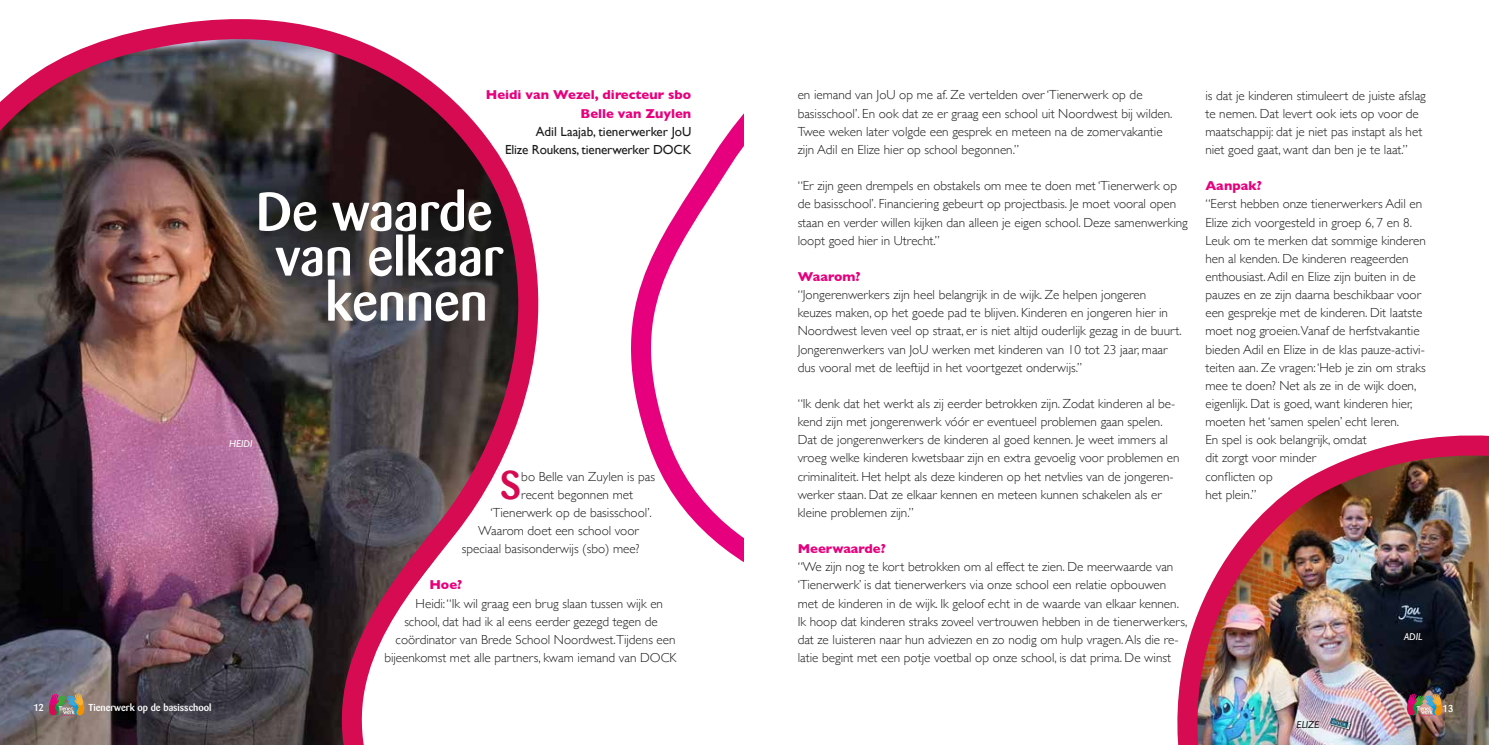
<style>
.page{position:relative;width:1489px;height:745px;background:#fff}
.page>*{position:absolute;margin:0;border:0;box-sizing:border-box;transform-origin:0 0}
.t1{font:500 53.75px/45px "Barmeno";color:#fff;text-align:right}
.t2{font:500 39.75px "Barmeno";color:#d60a51}
.t3{font:300 13.12px/18.1px "Gill Sans";color:#1c1c1b}
.t4{font:700 13.12px/18.1px "Gill Sans";color:#e6007d;text-align:right}
.t5{font:13.12px/18.1px "Gill Sans";letter-spacing:-.01em;color:#1c1c1b;text-align:right}
.t6{font:500 10px "Barmeno";color:#fff}
.t7{font:italic 10px "Gill Sans";color:#fff}
.t8{font:italic 10px "Gill Sans";color:#1c1c1b}
</style>
<div class="page">
<img style="left:0;top:19px;width:539px;height:725px">
<svg style="left:49px;top:693px;width:35px;height:22px"></svg>
<svg style="left:631px;top:135px;width:113px;height:428px"></svg>
<div style="left:413px;top:620px;width:351px;height:124px;background:#fff"></div>
<svg style="left:727px;top:113px;width:17px;height:22px"></svg>
<img style="left:1177px;top:435px;width:311px;height:309px">
<div style="left:1329px;top:717px;width:22px;height:13px;background:#1c1c1b;opacity:.75"></div>
<img style="left:1329px;top:717px;width:21px;height:11px">
<p class="t4" style="left:486px;top:86px;width:207px">Heidi van Wezel, directeur sbo<br>Belle van Zuylen</p>
<p class="t5" style="left:505px;top:122px;width:188px">Adil Laajab, tienerwerker JoU<br>Elize Roukens, tienerwerker DOCK</p>
<h1 class="t1" style="left:256px;top:189px;width:248px">De waarde van elkaar kennen</h1>
<p class="t7" style="left:229px;top:437px;width:25px">HEIDI</p>
<p class="t6" style="left:34px;top:700px;width:12px">12</p>
<p class="t6" style="left:89px;top:700px;width:124px">Tienerwerk op de basisschool</p>
<h2 class="t2" style="left:500px;top:461px;width:23px">S</h2>
<p class="t3" style="left:521px;top:466px;width:135px">bo Belle van Zuylen is pas</p>
<p class="t3" style="left:521px;top:484px;width:113px">recent begonnen met</p>
<p class="t3" style="left:490px;top:502px;width:163px">‘Tienerwerk op de basisschool’.</p>
<p class="t3" style="left:478px;top:520px;width:162px">Waarom doet een school voor</p>
<p class="t3" style="left:462px;top:539px;width:179px">speciaal basisonderwijs (sbo) mee?</p>
<p class="t4" style="left:429px;top:575px;width:34px">Hoe?</p>
<p class="t3" style="left:415px;top:593px;width:249px">Heidi: “Ik wil graag een brug slaan tussen wijk en</p>
<p class="t3" style="left:404px;top:611px;width:255px">school, dat had ik al eens eerder gezegd tegen de</p>
<p class="t3" style="left:395px;top:629px;width:281px">coördinator van Brede School Noordwest.Tijdens een</p>
<p class="t3" style="left:384px;top:647px;width:294px">bijeenkomst met alle partners, kwam iemand van DOCK</p>
<p class="t3" style="left:797px;top:85px;width:376px">en iemand van JoU op me af. Ze vertelden over ‘Tienerwerk op de basisschool’. En ook dat ze er graag een school uit Noordwest bij wilden.<br>Twee weken later volgde een gesprek en meteen na de zomervakantie zijn Adil en Elize hier op school begonnen.’’</p>
<p class="t3" style="left:797px;top:176px;width:392px">“Er zijn geen drempels en obstakels om mee te doen met ‘Tienerwerk op de basisschool’. Financiering gebeurt op projectbasis. Je moet vooral open staan en verder willen kijken dan alleen je eigen school. Deze samenwerking loopt goed hier in Utrecht.’’</p>
<p class="t4" style="left:797px;top:267px;width:64px">Waarom?</p>
<p class="t3" style="left:797px;top:285px;width:385px">“Jongerenwerkers zijn heel belangrijk in de wijk. Ze helpen jongeren keuzes maken, op het goede pad te blijven. Kinderen en jongeren hier in Noordwest leven veel op straat, er is niet altijd ouderlijk gezag in de buurt.<br>Jongerenwerkers van JoU werken met kinderen van 10 tot 23 jaar, maar dus vooral met de leeftijd in het voortgezet onderwijs.’’</p>
<p class="t3" style="left:797px;top:394px;width:383px">“Ik denk dat het werkt als zij eerder betrokken zijn. Zodat kinderen al be&shy;kend zijn met jongerenwerk vóór er eventueel problemen gaan spelen.<br>Dat de jongerenwerkers de kinderen al goed kennen. Je weet immers al vroeg welke kinderen kwetsbaar zijn en extra gevoelig voor problemen en criminaliteit. Het helpt als deze kinderen op het netvlies van de jongeren&shy;werker staan. Dat ze elkaar kennen en meteen kunnen schakelen als er kleine problemen zijn.’’</p>
<p class="t4" style="left:797px;top:539px;width:90px">Meerwaarde?</p>
<p class="t3" style="left:797px;top:557px;width:391px">“We zijn nog te kort betrokken om al effect te zien. De meerwaarde van ‘Tienerwerk’ is dat tienerwerkers via onze school een relatie opbouwen met de kinderen in de wijk. Ik geloof echt in de waarde van elkaar kennen.<br>Ik hoop dat kinderen straks zoveel vertrouwen hebben in de tienerwerkers, dat ze luisteren naar hun adviezen en zo nodig om hulp vragen. Als die re&shy;latie begint met een potje voetbal op onze school, is dat prima. De winst</p>
<p class="t3" style="left:1205px;top:85px;width:222px">is dat je kinderen stimuleert de juiste afslag te nemen. Dat levert ook iets op voor de maatschappij: dat je niet pas instapt als het niet goed gaat, want dan ben je te laat.’’</p>
<p class="t4" style="left:1205px;top:176px;width:58px">Aanpak?</p>
<p class="t3" style="left:1205px;top:194px;width:222px">“Eerst hebben onze tienerwerkers Adil en Elize zich voorgesteld in groep 6, 7 en 8.<br>Leuk om te merken dat sommige kinderen hen al kenden. De kinderen reageerden enthousiast. Adil en Elize zijn buiten in de pauzes en ze zijn daarna beschikbaar voor een gesprekje met de kinderen. Dit laatste moet nog groeien.Vanaf de herfstvakantie bieden Adil en Elize in de klas pauze-activi&shy;teiten aan. Ze vragen: ‘Heb je zin om straks mee te doen? Net als ze in de wijk doen, eigenlijk. Dat is goed, want kinderen hier, moeten het ‘samen spelen’ echt leren.<br>En spel is ook belangrijk, omdat<br>dit zorgt voor minder<br>conflicten op<br>het plein.’’</p>
<p class="t8" style="left:1296px;top:718px;width:24px">ELIZE</p>
<p class="t7" style="left:1403px;top:630px;width:20px">ADIL</p>
<p class="t6" style="left:1442px;top:702px;width:12px">13</p>
</div>
